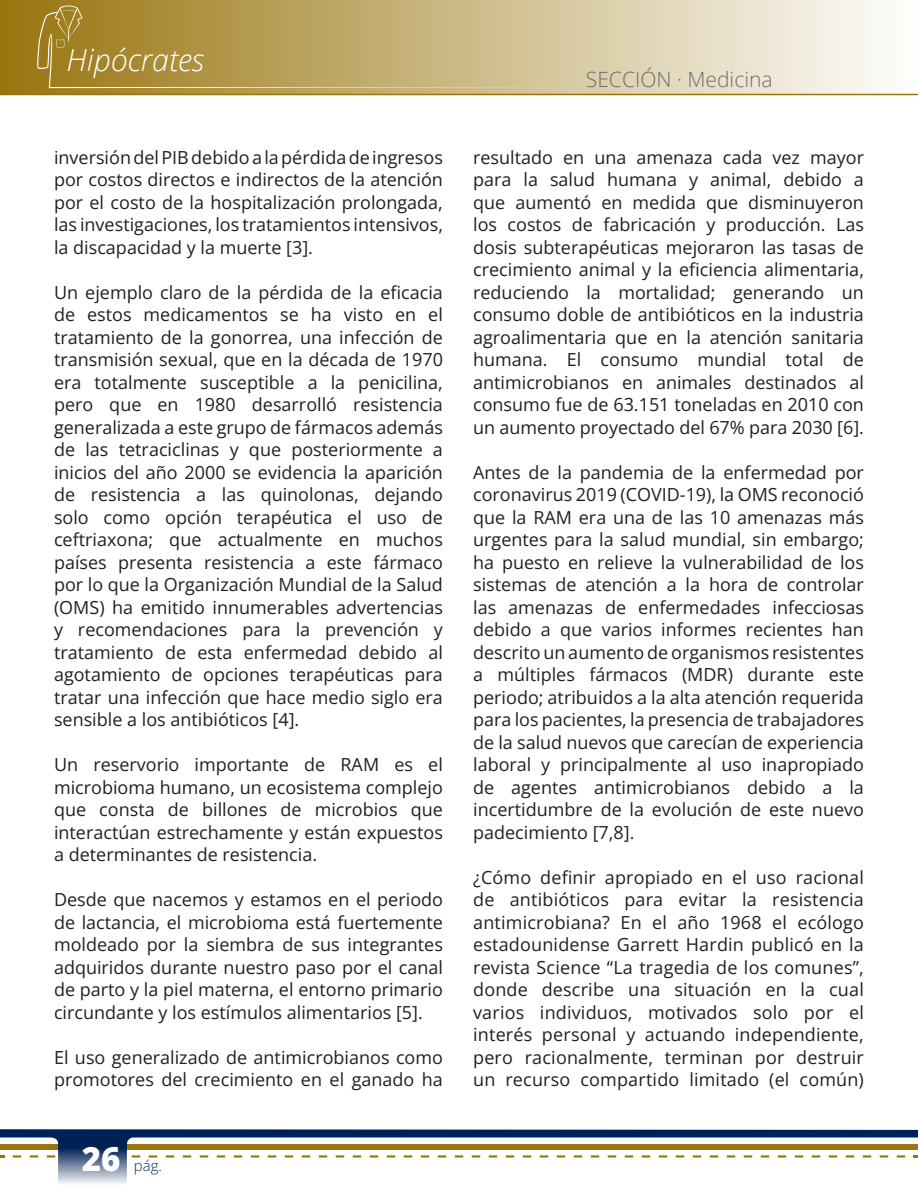
<style>
.page{position:relative;width:918px;height:1188px;background:#fff}
.page>*{position:absolute;margin:0;border:0;box-sizing:border-box;transform-origin:0 0}
.t1{font:italic 300 30.45px "Open Sans";color:#fff}
.t2{font:300 21px "Open Sans";color:#6d6d6d}
.t3{font:18px/22.5px "Open Sans";color:#231f20;text-align:justify}
.t4{font:300 15px "Open Sans";color:#00365f}
.s1{font-weight:800;font-size:33px;color:#fff}
</style>
<div class="page">
<div style="left:0;top:0;width:918px;height:94px;background:linear-gradient(to right,#99750f,#fefefd)"></div>
<svg style="left:37px;top:6px;width:537px;height:82px;background:#bba460"></svg>
<hr style="left:0;top:94px;width:918px;height:1px;background:#99750f">
<svg style="left:0;top:1129px;width:914px;height:55px"></svg>
<hr style="left:917px;top:0;width:1px;height:94px;background:#fefefd">
<svg style="left:914px;top:1129px;width:4px;height:29px"></svg>
<h1 class="t1" style="left:67px;top:39px;width:139px">Hipócrates</h1>
<p class="t3" style="left:54px;top:146px;width:390px">inversión del PIB debido a la pérdida de ingresos por costos directos e indirectos de la atención por el costo de la hospitalización prolongada, las investigaciones, los tratamientos intensivos, la discapacidad y la muerte [3].</p>
<p class="t3" style="left:54px;top:281px;width:391px">Un ejemplo claro de la pérdida de la eficacia de estos medicamentos se ha visto en el tratamiento de la gonorrea, una infección de transmisión sexual, que en la década de 1970 era totalmente susceptible a la penicilina, pero que en 1980 desarrolló resistencia generalizada a este grupo de fármacos además de las tetraciclinas y que posteriormente a inicios del año 2000 se evidencia la aparición de resistencia a las quinolonas, dejando solo como opción terapéutica el uso de ceftriaxona; que actualmente en muchos países presenta resistencia a este fármaco por lo que la Organización Mundial de la Salud (OMS) ha emitido innumerables advertencias y recomendaciones para la prevención y tratamiento de esta enfermedad debido al agotamiento de opciones terapéuticas para tratar una infección que hace medio siglo era sensible a los antibióticos [4].</p>
<p class="t3" style="left:54px;top:753px;width:390px">Un reservorio importante de RAM es el microbioma humano, un ecosistema complejo que consta de billones de microbios que interactúan estrechamente y están expuestos a determinantes de resistencia.</p>
<p class="t3" style="left:54px;top:888px;width:391px">Desde que nacemos y estamos en el periodo de lactancia, el microbioma está fuertemente moldeado por la siembra de sus integrantes adquiridos durante nuestro paso por el canal de parto y la piel materna, el entorno primario circundante y los estímulos alimentarios [5].</p>
<p class="t3" style="left:54px;top:1046px;width:390px">El uso generalizado de antimicrobianos como promotores del crecimiento en el ganado ha</p>
<p class="t4" style="left:82px;top:1155px;width:82px"><span class="s1">26</span> pág.</p>
<p class="t2" style="left:586px;top:65px;width:188px">SECCIÓN · Medicina</p>
<p class="t3" style="left:473px;top:146px;width:392px">resultado en una amenaza cada vez mayor para la salud humana y animal, debido a que aumentó en medida que disminuyeron los costos de fabricación y producción. Las dosis subterapéuticas mejoraron las tasas de crecimiento animal y la eficiencia alimentaria, reduciendo la mortalidad; generando un consumo doble de antibióticos en la industria agroalimentaria que en la atención sanitaria humana. El consumo mundial total de antimicrobianos en animales destinados al consumo fue de 63.151 toneladas en 2010 con un aumento proyectado del 67% para 2030 [6].</p>
<p class="t3" style="left:473px;top:461px;width:392px">Antes de la pandemia de la enfermedad por coronavirus 2019 (COVID-19), la OMS reconoció que la RAM era una de las 10 amenazas más urgentes para la salud mundial, sin embargo; ha puesto en relieve la vulnerabilidad de los sistemas de atención a la hora de controlar las amenazas de enfermedades infecciosas debido a que varios informes recientes han descrito un aumento de organismos resistentes a múltiples fármacos (MDR) durante este periodo; atribuidos a la alta atención requerida para los pacientes, la presencia de trabajadores de la salud nuevos que carecían de experiencia laboral y principalmente al uso inapropiado de agentes antimicrobianos debido a la incertidumbre de la evolución de este nuevo padecimiento [7,8].</p>
<p class="t3" style="left:473px;top:866px;width:392px">¿Cómo definir apropiado en el uso racional de antibióticos para evitar la resistencia antimicrobiana? En el año 1968 el ecólogo estadounidense Garrett Hardin publicó en la revista Science “La tragedia de los comunes”, donde describe una situación en la cual varios individuos, motivados solo por el interés personal y actuando independiente, pero racionalmente, terminan por destruir un recurso compartido limitado (el común)</p>
</div>
